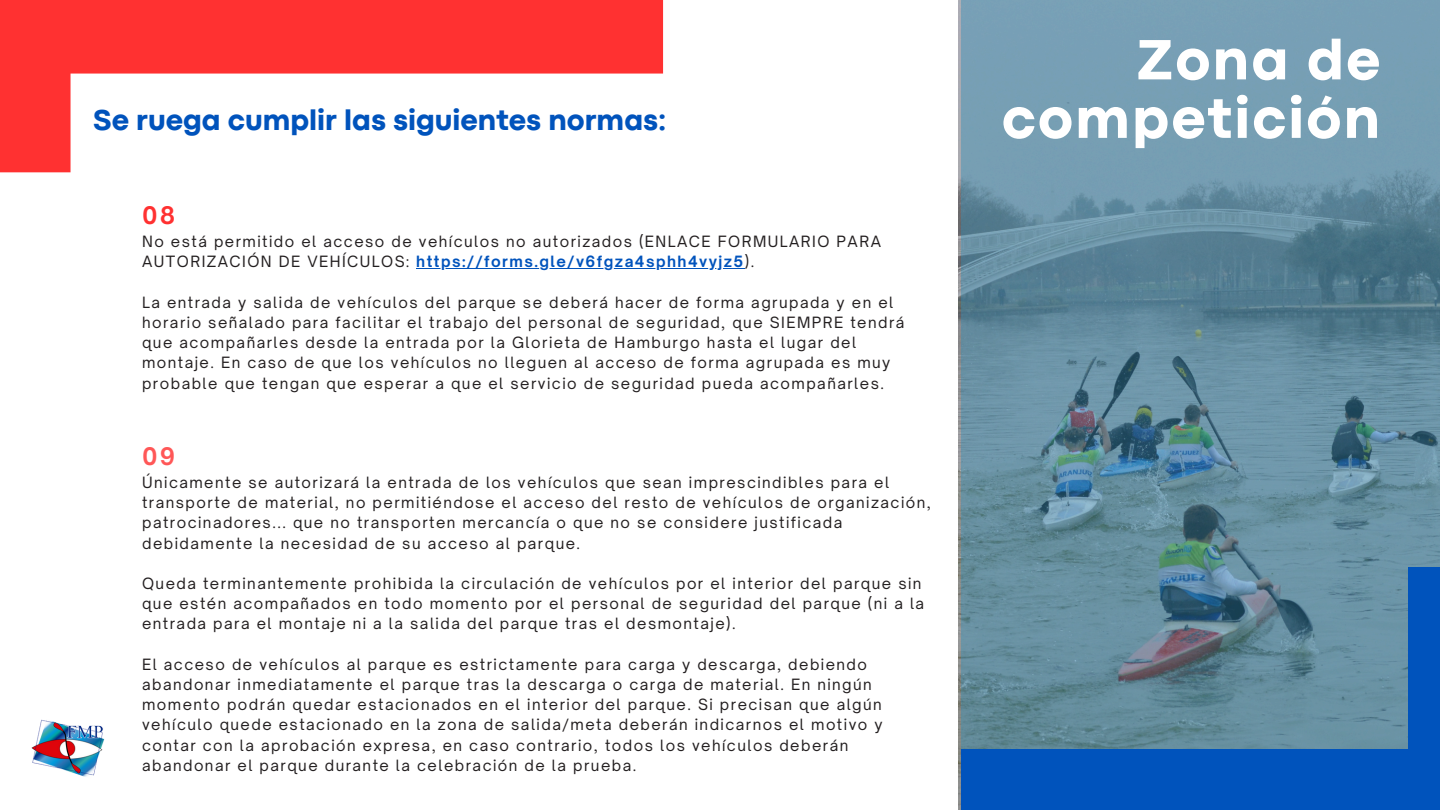
<style>
.page{position:relative;width:1440px;height:810px;background:#fff}
.page>*{position:absolute;margin:0;border:0;box-sizing:border-box;transform-origin:0 0}
.t1{font:800 59.2px/58.5px "Codec Pro";letter-spacing:.035em;color:#fff;text-align:right}
.t2{font:800 30px "Codec Pro";color:#0053bc}
.t3{font:700 23.2px "Open Sauce One";color:#ff3131}
.t4{font:700 23.2px "Open Sauce One";color:#ff5757}
.t5{font:14.9px/20.2px "Open Sauce One";letter-spacing:.1em;color:#231f20}
.t6{font:700 14.9px "Open Sauce One";letter-spacing:.1em;color:#0053bc}
.s1{font-weight:400;color:#231f20}
</style>
<div class="page">
<svg style="left:0;top:0;width:663px;height:172px"></svg>
<svg style="left:961px;top:0;width:479px;height:749px;background:#658ea1"></svg>
<div style="left:1409px;top:567px;width:31px;height:243px;background:#0053bc"></div>
<hr style="left:416px;top:268px;width:329px;height:1px;background:#0053bc">
<div style="left:961px;top:749px;width:463px;height:61px;background:#0053bc"></div>
<img style="left:32px;top:719px;width:73px;height:58px">
<p class="t2" style="left:93px;top:109px;width:575px">Se ruega cumplir las siguientes normas:</p>
<p class="t3" style="left:142px;top:200px;width:35px">08</p>
<h1 class="t5" style="left:142px;top:231px;width:740px">No está permitido el acceso de vehículos no autorizados (ENLACE FORMULARIO PARA<br>AUTORIZACIÓN DE VEHÍCULOS:</h1>
<h2 class="t6" style="left:416px;top:252px;width:339px">https://forms.gle/v6fgza4sphh4vyjz5<span class="s1">).</span></h2>
<h2 class="t5" style="left:142px;top:292px;width:764px">La entrada y salida de vehículos del parque se deberá hacer de forma agrupada y en el horario señalado para facilitar el trabajo del personal de seguridad, que SIEMPRE tendrá</h2>
<p class="t5" style="left:142px;top:332px;width:750px">que acompañarles desde la entrada por la Glorieta de Hamburgo hasta el lugar del montaje. En caso de que los vehículos no lleguen al acceso de forma agrupada es muy probable que tengan que esperar a que el servicio de seguridad pueda acompañarles.</p>
<p class="t4" style="left:142px;top:441px;width:35px">09</p>
<p class="t5" style="left:142px;top:472px;width:790px">Únicamente se autorizará la entrada de los vehículos que sean imprescindibles para el transporte de material, no permitiéndose el acceso del resto de vehículos de organización, patrocinadores... que no transporten mercancía o que no se considere justificada debidamente la necesidad de su acceso al parque.</p>
<p class="t5" style="left:142px;top:573px;width:784px">Queda terminantemente prohibida la circulación de vehículos por el interior del parque sin que estén acompañados en todo momento por el personal de seguridad del parque (ni a la entrada para el montaje ni a la salida del parque tras el desmontaje).</p>
<p class="t5" style="left:142px;top:654px;width:742px">El acceso de vehículos al parque es estrictamente para carga y descarga, debiendo abandonar inmediatamente el parque tras la descarga o carga de material. En ningún momento podrán quedar estacionados en el interior del parque. Si precisan que algún vehículo quede estacionado en la zona de salida/meta deberán indicarnos el motivo y contar con la aprobación expresa, en caso contrario, todos los vehículos deberán abandonar el parque durante la celebración de la prueba.</p>
<p class="t1" style="left:1002px;top:35px;width:380px">Zona de competición</p>
</div>
